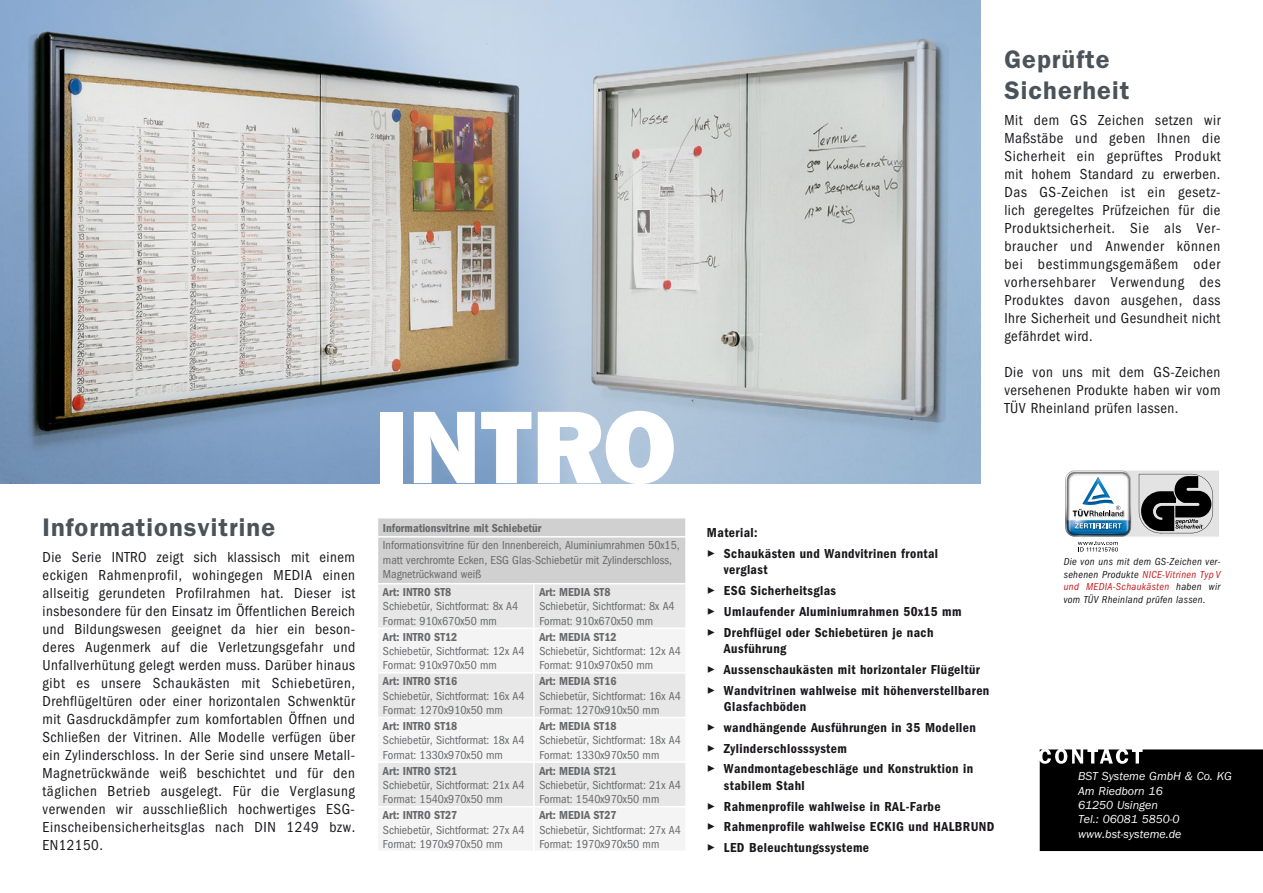
<style>
.page{position:relative;width:1263px;height:893px;background:#fff}
.page>*{position:absolute;margin:0;border:0;box-sizing:border-box;transform-origin:0 0}
.t1{font:800 103.8px "Franklin Gothic LT";color:#fff}
.t2{font:600 25.5px/30.6px "Franklin Gothic LT";letter-spacing:.04em;color:#4a5359}
.t3{font:condensed 15px/18px "Franklin Gothic LT";letter-spacing:.03em;color:#1a181c;text-align:justify}
.t4{font:600 condensed 13.5px/16.5px "Franklin Gothic LT";letter-spacing:.03em;color:#1a181c}
.t5{font:condensed 12px/14.4px "Franklin Gothic LT";color:#67686a}
.t6{font:600 condensed 12px "Franklin Gothic LT";color:#67686a}
.t7{font:italic 12px/14.4px "Franklin Gothic LT";color:#fff}
.t8{font:italic condensed 10.5px/12.6px "Franklin Gothic LT";letter-spacing:.03em;color:#1a181c;text-align:justify}
.s1{color:#c51a1b}
</style>
<div class="page">
<div style="left:378px;top:584px;width:307px;height:43px;background:#e7e7e7"></div>
<svg style="left:378px;top:629px;width:307px;height:221px;fill:#f4f4f4"></svg>
<hr style="left:533px;top:584px;width:1px;height:43px;background:#fff">
<hr style="left:533px;top:629px;width:1px;height:43px;background:#fff">
<hr style="left:377px;top:672px;width:157px;height:2px;background:#fff">
<hr style="left:534px;top:672px;width:153px;height:2px;background:#fff">
<hr style="left:533px;top:674px;width:1px;height:43px;background:#fff">
<hr style="left:377px;top:717px;width:157px;height:1px;background:#fff">
<hr style="left:534px;top:717px;width:153px;height:1px;background:#fff">
<hr style="left:533px;top:718px;width:1px;height:43px;background:#fff">
<hr style="left:377px;top:761px;width:157px;height:2px;background:#fff">
<hr style="left:534px;top:761px;width:153px;height:2px;background:#fff">
<hr style="left:533px;top:763px;width:1px;height:43px;background:#fff">
<hr style="left:377px;top:806px;width:157px;height:1px;background:#fff">
<hr style="left:534px;top:806px;width:153px;height:1px;background:#fff">
<hr style="left:533px;top:807px;width:1px;height:43px;background:#fff">
<div style="left:378px;top:518px;width:308px;height:65px;background:#d0d0d0"></div>
<hr style="left:377px;top:536px;width:157px;height:2px;background:#fff">
<hr style="left:534px;top:536px;width:153px;height:2px;background:#fff">
<img style="left:569px;top:0;width:412px;height:484px">
<img style="left:0;top:0;width:569px;height:484px">
<div style="left:1040px;top:749px;width:223px;height:102px;background:#000"></div>
<svg style="left:1065px;top:471px;width:154px;height:81px"></svg>
<h2 class="t2" style="left:43px;top:512px;width:234px">Informationsvitrine</h2>
<p class="t3" style="left:43px;top:549px;width:314px">Die Serie INTRO zeigt sich klassisch mit einem eckigen Rahmenprofil, wohingegen MEDIA einen allseitig gerundeten Profilrahmen hat. Dieser ist insbesondere für den Einsatz im Öffentlichen Bereich und Bildungswesen geeignet da hier ein beson&shy;deres Augenmerk auf die Verletzungsgefahr und Unfallverhütung gelegt werden muss. Darüber hinaus gibt es unsere Schaukästen mit Schiebetüren, Drehflügeltüren oder einer horizontalen Schwenktür mit Gasdruckdämpfer zum komfortablen Öffnen und Schließen der Vitrinen. Alle Modelle verfügen über ein Zylinderschloss. In der Serie sind unsere Metall-Magnetrückwände weiß beschichtet und für den täglichen Betrieb ausgelegt. Für die Verglasung verwenden wir ausschließlich hochwertiges ESG-Einscheibensicherheitsglas nach DIN 1249 bzw.<br>EN12150.</p>
<h1 class="t1" style="left:375px;top:386px;width:303px">INTRO</h1>
<p class="t6" style="left:383px;top:521px;width:160px">Informationsvitrine mit Schiebetür</p>
<p class="t5" style="left:383px;top:538px;width:298px">Informationsvitrine für den Innenbereich, Aluminiumrahmen 50x15, matt verchromte Ecken, ESG Glas-Schiebetür mit Zylinderschloss,<br>Magnetrückwand weiß</p>
<p class="t6" style="left:383px;top:585px;width:70px">Art: INTRO ST8</p>
<p class="t5" style="left:383px;top:599px;width:137px">Schiebetür, Sichtformat: 8x A4<br>Format: 910x670x50 mm</p>
<p class="t6" style="left:539px;top:585px;width:73px">Art: MEDIA ST8</p>
<p class="t5" style="left:539px;top:599px;width:137px">Schiebetür, Sichtformat: 8x A4<br>Format: 910x670x50 mm</p>
<p class="t6" style="left:383px;top:630px;width:76px">Art: INTRO ST12</p>
<p class="t5" style="left:383px;top:644px;width:143px">Schiebetür, Sichtformat: 12x A4<br>Format: 910x970x50 mm</p>
<p class="t6" style="left:539px;top:630px;width:79px">Art: MEDIA ST12</p>
<p class="t5" style="left:539px;top:644px;width:143px">Schiebetür, Sichtformat: 12x A4<br>Format: 910x970x50 mm</p>
<p class="t6" style="left:383px;top:674px;width:76px">Art: INTRO ST16</p>
<p class="t5" style="left:383px;top:689px;width:143px">Schiebetür, Sichtformat: 16x A4<br>Format: 1270x910x50 mm</p>
<p class="t6" style="left:539px;top:674px;width:79px">Art: MEDIA ST16</p>
<p class="t5" style="left:539px;top:689px;width:143px">Schiebetür, Sichtformat: 16x A4<br>Format: 1270x910x50 mm</p>
<p class="t6" style="left:383px;top:719px;width:76px">Art: INTRO ST18</p>
<p class="t5" style="left:383px;top:733px;width:143px">Schiebetür, Sichtformat: 18x A4<br>Format: 1330x970x50 mm</p>
<p class="t6" style="left:539px;top:719px;width:79px">Art: MEDIA ST18</p>
<p class="t5" style="left:539px;top:733px;width:143px">Schiebetür, Sichtformat: 18x A4<br>Format: 1330x970x50 mm</p>
<p class="t6" style="left:383px;top:764px;width:76px">Art: INTRO ST21</p>
<p class="t5" style="left:383px;top:778px;width:143px">Schiebetür, Sichtformat: 21x A4<br>Format: 1540x970x50 mm</p>
<p class="t6" style="left:539px;top:764px;width:79px">Art: MEDIA ST21</p>
<p class="t5" style="left:539px;top:778px;width:143px">Schiebetür, Sichtformat: 21x A4<br>Format: 1540x970x50 mm</p>
<p class="t6" style="left:383px;top:808px;width:76px">Art: INTRO ST27</p>
<p class="t5" style="left:383px;top:822px;width:143px">Schiebetür, Sichtformat: 27x A4<br>Format: 1970x970x50 mm</p>
<p class="t6" style="left:539px;top:808px;width:79px">Art: MEDIA ST27</p>
<p class="t5" style="left:539px;top:822px;width:143px">Schiebetür, Sichtformat: 27x A4<br>Format: 1970x970x50 mm</p>
<h2 class="t2" style="left:1004px;top:44px;width:126px">Geprüfte<br>Sicherheit</h2>
<p class="t3" style="left:1004px;top:111px;width:218px">Mit dem GS Zeichen setzen wir Maßstäbe und geben Ihnen die Sicherheit ein geprüftes Produkt mit hohem Standard zu erwerben.<br>Das GS-Zeichen ist ein gesetz&shy;lich geregeltes Prüfzeichen für die Produktsicherheit. Sie als Ver&shy;braucher und Anwender können bei bestimmungsgemäßem oder vorhersehbarer Verwendung des Produktes davon ausgehen, dass Ihre Sicherheit und Gesundheit nicht gefährdet wird.</p>
<p class="t3" style="left:1004px;top:363px;width:218px">Die von uns mit dem GS-Zeichen versehenen Produkte haben wir vom TÜV Rheinland prüfen lassen.</p>
<p class="t4" style="left:707px;top:524px;width:52px">Material:</p>
<p class="t4" style="left:724px;top:545px;width:216px;text-indent:-17px">✓ Schaukästen und Wandvitrinen frontal verglast</p>
<p class="t4" style="left:707px;top:582px;width:131px">✓ ESG Sicherheitsglas</p>
<p class="t4" style="left:707px;top:603px;width:256px">✓ Umlaufender Aluminiumrahmen 50x15 mm</p>
<p class="t4" style="left:724px;top:624px;width:211px;text-indent:-17px">✓ Drehflügel oder Schiebetüren je nach<br>Ausführung</p>
<p class="t4" style="left:707px;top:661px;width:275px">✓ Aussenschaukästen mit horizontaler Flügeltür</p>
<p class="t4" style="left:724px;top:682px;width:267px;text-indent:-17px">✓ Wandvitrinen wahlweise mit höhenverstellbaren<br>Glasfachböden</p>
<p class="t4" style="left:707px;top:719px;width:270px">✓ wandhängende Ausführungen in 35 Modellen</p>
<p class="t4" style="left:707px;top:740px;width:141px">✓ Zylinderschlosssystem</p>
<p class="t4" style="left:724px;top:761px;width:251px;text-indent:-17px">✓ Wandmontagebeschläge und Konstruktion in stabilem Stahl</p>
<p class="t4" style="left:707px;top:798px;width:235px">✓ Rahmenprofile wahlweise in RAL-Farbe</p>
<p class="t4" style="left:707px;top:819px;width:289px">✓ Rahmenprofile wahlweise ECKIG und HALBRUND</p>
<p class="t4" style="left:707px;top:839px;width:164px">✓ LED Beleuchtungssysteme</p>
<p class="t8" style="left:1064px;top:556px;width:158px">Die von uns mit dem GS-Zeichen ver&shy;sehenen Produkte <span class="s1">NICE-Vitrinen Typ V und MEDIA-Schaukästen</span> haben wir vom TÜV Rheinland prüfen lassen.</p>
<p class="t7" style="left:1078px;top:769px;width:156px">BST Systeme GmbH &amp; Co. KG<br>Am Riedborn 16<br>61250 Usingen<br>Tel.: 06081 5850-0 www.bst-systeme.de</p>
</div>
